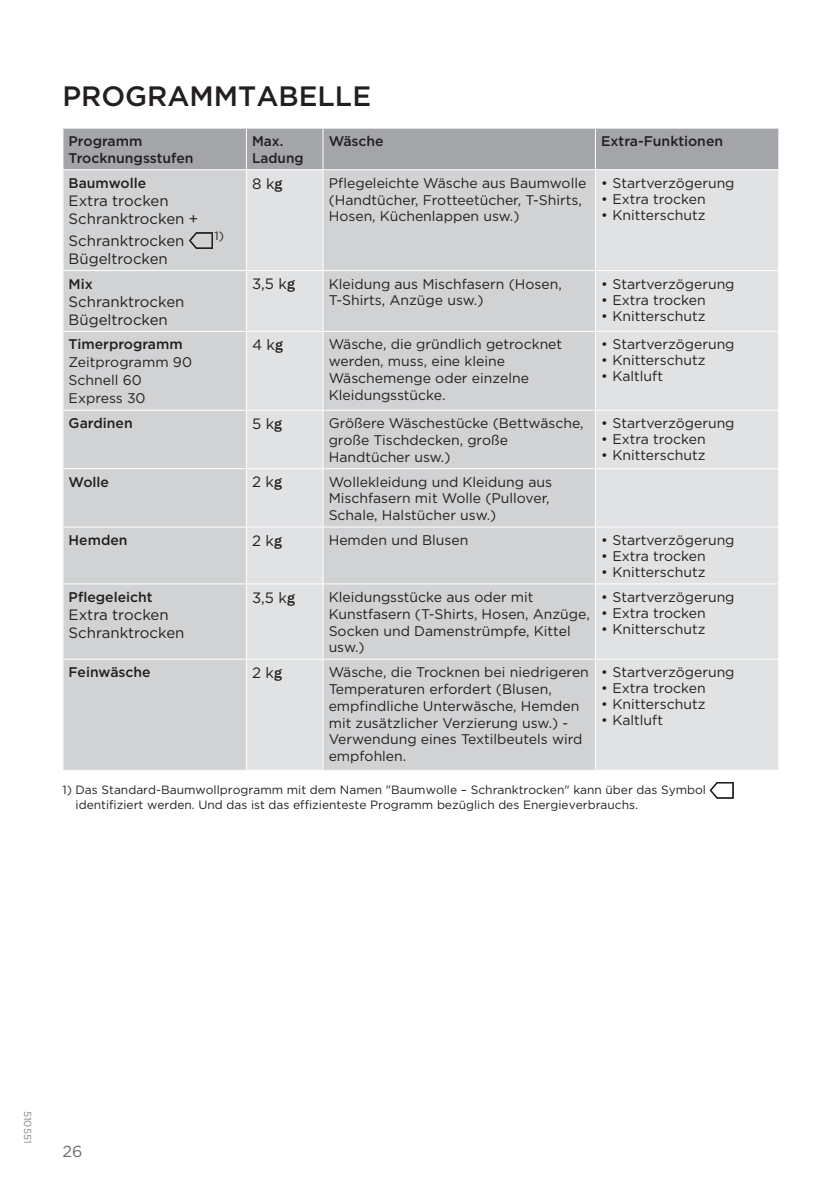
<style>
.page{position:relative;width:840px;height:1191px;background:#fff}
.page>*{position:absolute;margin:0;border:0;box-sizing:border-box;transform-origin:0 0}
.t1{font:500 28px "Gotham";color:#231f20}
.t2{font:16px "Gotham";color:#6c6d70}
.t3{font:15px/18px "Gotham";color:#231f20}
.t4{font:14px/16.8px "Gotham";color:#231f20}
.t5{font:500 14px/16.8px "Gotham";color:#231f20}
.t6{font:12px/14.4px "Gotham";color:#231f20}
.t7{font:10px "Gotham";color:#808285}
.s1{font-family:"Franklin Gothic";font-weight:500}
</style>
<div class="page">
<div style="left:63px;top:129px;width:715px;height:40px;background:#a4a5a9"></div>
<div style="left:63px;top:170px;width:183px;height:600px;background:#d1d2d4"></div>
<svg style="left:247px;top:170px;width:531px;height:600px;background:#d9dadc"></svg>
<hr style="left:246px;top:129px;width:1px;height:40px;background:#fff">
<hr style="left:322px;top:129px;width:1px;height:40px;background:#fff">
<hr style="left:594px;top:129px;width:1px;height:40px;background:#fff">
<hr style="left:322px;top:170px;width:1px;height:100px;background:#fff">
<hr style="left:594px;top:170px;width:1px;height:100px;background:#fff">
<hr style="left:62px;top:270px;width:184px;height:1px;background:#fff">
<hr style="left:246px;top:270px;width:77px;height:1px;background:#fff">
<hr style="left:323px;top:270px;width:272px;height:1px;background:#fff">
<hr style="left:322px;top:271px;width:1px;height:60px;background:#fff">
<hr style="left:595px;top:270px;width:184px;height:1px;background:#fff">
<hr style="left:594px;top:271px;width:1px;height:60px;background:#fff">
<hr style="left:62px;top:331px;width:184px;height:1px;background:#fff">
<hr style="left:246px;top:331px;width:77px;height:1px;background:#fff">
<hr style="left:323px;top:331px;width:272px;height:1px;background:#fff">
<hr style="left:322px;top:332px;width:1px;height:78px;background:#fff">
<hr style="left:595px;top:331px;width:184px;height:1px;background:#fff">
<hr style="left:594px;top:332px;width:1px;height:78px;background:#fff">
<hr style="left:62px;top:410px;width:184px;height:1px;background:#fff">
<hr style="left:246px;top:410px;width:77px;height:1px;background:#fff">
<hr style="left:323px;top:410px;width:272px;height:1px;background:#fff">
<hr style="left:322px;top:411px;width:1px;height:57px;background:#fff">
<hr style="left:595px;top:410px;width:184px;height:1px;background:#fff">
<hr style="left:594px;top:411px;width:1px;height:57px;background:#fff">
<hr style="left:62px;top:468px;width:184px;height:1px;background:#fff">
<hr style="left:246px;top:468px;width:77px;height:1px;background:#fff">
<hr style="left:323px;top:468px;width:272px;height:1px;background:#fff">
<hr style="left:322px;top:469px;width:1px;height:57px;background:#fff">
<hr style="left:595px;top:468px;width:184px;height:1px;background:#fff">
<hr style="left:594px;top:469px;width:1px;height:57px;background:#fff">
<hr style="left:62px;top:526px;width:184px;height:1px;background:#fff">
<hr style="left:246px;top:526px;width:77px;height:1px;background:#fff">
<hr style="left:323px;top:526px;width:272px;height:1px;background:#fff">
<hr style="left:322px;top:527px;width:1px;height:56px;background:#fff">
<hr style="left:595px;top:526px;width:184px;height:1px;background:#fff">
<hr style="left:594px;top:527px;width:1px;height:56px;background:#fff">
<hr style="left:62px;top:583px;width:184px;height:1px;background:#fff">
<hr style="left:246px;top:583px;width:77px;height:1px;background:#fff">
<hr style="left:323px;top:583px;width:272px;height:1px;background:#fff">
<hr style="left:322px;top:584px;width:1px;height:74px;background:#fff">
<hr style="left:595px;top:583px;width:184px;height:1px;background:#fff">
<hr style="left:594px;top:584px;width:1px;height:74px;background:#fff">
<hr style="left:62px;top:658px;width:184px;height:1px;background:#fff">
<hr style="left:246px;top:658px;width:77px;height:1px;background:#fff">
<hr style="left:323px;top:658px;width:272px;height:1px;background:#fff">
<hr style="left:322px;top:659px;width:1px;height:111px;background:#fff">
<hr style="left:595px;top:658px;width:184px;height:1px;background:#fff">
<hr style="left:594px;top:659px;width:1px;height:111px;background:#fff">
<svg style="left:189px;top:232px;width:24px;height:17px"></svg>
<svg style="left:709px;top:782px;width:24px;height:16px"></svg>
<h1 class="t1" style="left:62px;top:78px;width:310px">PROGRAMMTABELLE</h1>
<p class="t5" style="left:69px;top:133px;width:126px">Programm<br>Trocknungsstufen</p>
<p class="t5" style="left:252px;top:133px;width:53px">Max.<br>Ladung</p>
<p class="t5" style="left:328px;top:133px;width:56px">Wäsche</p>
<p class="t5" style="left:600px;top:133px;width:123px">Extra-Funktionen</p>
<p class="t5" style="left:69px;top:174px;width:79px">Baumwolle</p>
<p class="t3" style="left:69px;top:191px;width:131px">Extra trocken<br>Schranktrocken +</p>
<p class="t3" style="left:69px;top:231px;width:117px">Schranktrocken</p>
<p class="t6" style="left:214px;top:228px;width:11px">1)</p>
<p class="t3" style="left:69px;top:249px;width:101px">Bügeltrocken</p>
<p class="t3" style="left:252px;top:174px;width:32px">8 k<span class="s1">g</span></p>
<p class="t4" style="left:328px;top:174px;width:259px">Pflegeleichte Wäsche aus Baumwolle (Handtücher, Frotteetücher, T-Shirts,<br>Hosen, Küchenlappen usw.)</p>
<p class="t4" style="left:600px;top:174px;width:135px">• Startverzögerung</p>
<p class="t4" style="left:600px;top:190px;width:106px">• Extra trocken</p>
<p class="t4" style="left:600px;top:206px;width:106px">• Knitterschutz</p>
<p class="t5" style="left:69px;top:275px;width:26px">Mix</p>
<p class="t3" style="left:69px;top:292px;width:117px">Schranktrocken<br>Bügeltrocken</p>
<p class="t5" style="left:69px;top:336px;width:116px">Timerprogramm</p>
<p class="t4" style="left:69px;top:353px;width:125px;line-height:18px">Zeitprogramm 90<br>Schnell 60<br>Express 30</p>
<p class="t3" style="left:252px;top:275px;width:44px">3,5 k<span class="s1">g</span></p>
<p class="t4" style="left:328px;top:275px;width:234px">Kleidung aus Mischfasern (Hosen,<br>T-Shirts, Anzüge usw.)</p>
<p class="t4" style="left:600px;top:275px;width:135px">• Startverzögerung</p>
<p class="t4" style="left:600px;top:291px;width:106px">• Extra trocken</p>
<p class="t4" style="left:600px;top:307px;width:106px">• Knitterschutz</p>
<p class="t3" style="left:252px;top:335px;width:32px">4 k<span class="s1">g</span></p>
<p class="t4" style="left:328px;top:336px;width:235px">Wäsche, die gründlich getrocknet werden, muss, eine kleine<br>Wäschemenge oder einzelne<br>Kleidungsstücke.</p>
<p class="t4" style="left:600px;top:336px;width:135px">• Startverzögerung</p>
<p class="t4" style="left:600px;top:352px;width:106px">• Knitterschutz</p>
<p class="t4" style="left:600px;top:368px;width:63px">• Kaltluft</p>
<p class="t5" style="left:69px;top:415px;width:66px">Gardinen</p>
<p class="t3" style="left:252px;top:414px;width:31px">5 k<span class="s1">g</span></p>
<p class="t4" style="left:328px;top:414px;width:256px">Größere Wäschestücke (Bettwäsche, große Tischdecken, große<br>Handtücher usw.)</p>
<p class="t4" style="left:600px;top:414px;width:135px">• Startverzögerung</p>
<p class="t4" style="left:600px;top:430px;width:106px">• Extra trocken</p>
<p class="t4" style="left:600px;top:446px;width:106px">• Knitterschutz</p>
<p class="t5" style="left:69px;top:473px;width:42px">Wolle</p>
<p class="t3" style="left:252px;top:473px;width:31px">2 k<span class="s1">g</span></p>
<p class="t4" style="left:328px;top:473px;width:225px">Wollekleidung und Kleidung aus<br>Mischfasern mit Wolle (Pullover,<br>Schale, Halstücher usw.)</p>
<p class="t5" style="left:69px;top:531px;width:60px">Hemden</p>
<p class="t3" style="left:252px;top:531px;width:31px">2 k<span class="s1">g</span></p>
<p class="t4" style="left:328px;top:531px;width:141px">Hemden und Blusen</p>
<p class="t4" style="left:600px;top:531px;width:135px">• Startverzögerung</p>
<p class="t4" style="left:600px;top:547px;width:106px">• Extra trocken</p>
<p class="t4" style="left:600px;top:563px;width:106px">• Knitterschutz</p>
<p class="t5" style="left:69px;top:588px;width:86px">Pflegeleicht</p>
<p class="t3" style="left:69px;top:605px;width:117px">Extra trocken<br>Schranktrocken</p>
<p class="t3" style="left:252px;top:588px;width:44px">3,5 k<span class="s1">g</span></p>
<p class="t4" style="left:328px;top:588px;width:262px">Kleidungsstücke aus oder mit<br>Kunstfasern (T-Shirts, Hosen, Anzüge,<br>Socken und Damenstrümpfe, Kittel usw.)</p>
<p class="t4" style="left:600px;top:588px;width:135px">• Startverzögerung</p>
<p class="t4" style="left:600px;top:604px;width:106px">• Extra trocken</p>
<p class="t4" style="left:600px;top:620px;width:106px">• Knitterschutz</p>
<p class="t5" style="left:69px;top:663px;width:84px">Feinwäsche</p>
<p class="t3" style="left:252px;top:663px;width:31px">2 k<span class="s1">g</span></p>
<p class="t4" style="left:328px;top:663px;width:261px">Wäsche, die Trocknen bei niedrigeren<br>Temperaturen erfordert (Blusen, empfindliche Unterwäsche, Hemden mit zusätzlicher Verzierung usw.) -<br>Verwendung eines Textilbeutels wird empfohlen.</p>
<p class="t4" style="left:600px;top:663px;width:135px">• Startverzögerung</p>
<p class="t4" style="left:600px;top:679px;width:106px">• Extra trocken</p>
<p class="t4" style="left:600px;top:695px;width:106px">• Knitterschutz</p>
<p class="t4" style="left:600px;top:711px;width:63px">• Kaltluft</p>
<p class="t6" style="left:75px;top:782px;width:631px;text-indent:-13px">1) Das Standard-Baumwollprogramm mit dem Namen "Baumwolle – Schranktrocken" kann über das Symbol identifiziert werden. Und das ist das effizienteste Programm bezüglich des Energieverbrauchs.</p>
<p class="t7" style="left:34px;top:1110px;width:34px;rotate:90deg">510551</p>
<p class="t2" style="left:62px;top:1140px;width:21px">26</p>
</div>
